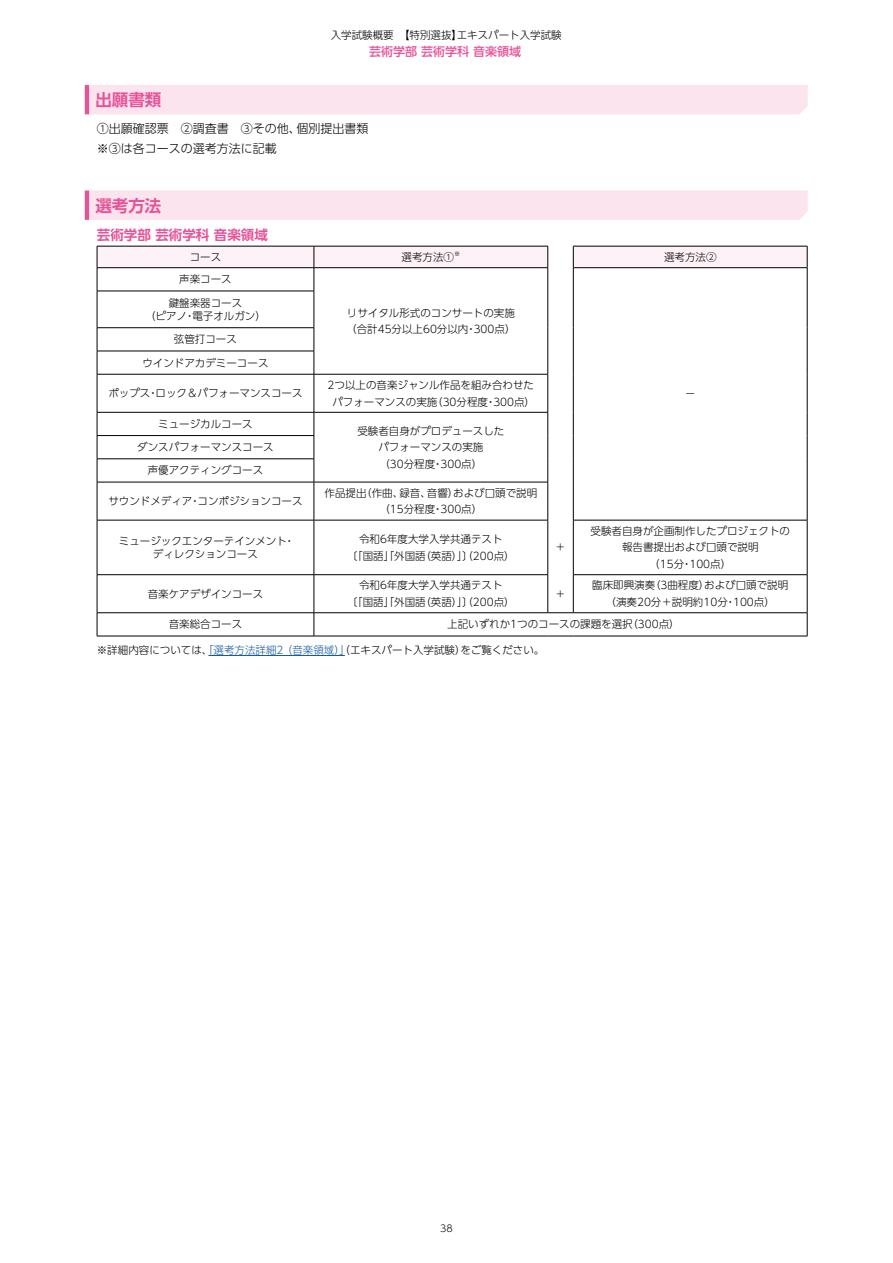
<style>
.page{position:relative;width:893px;height:1263px;background:#fff}
.page>*{position:absolute;margin:0;border:0;box-sizing:border-box;transform-origin:0 0}
.t1{font:700 16.5px "UD Shin Go Pro De";color:#e85298}
.t2{font:700 13.5px "UD Shin Go Pro De";color:#e85298}
.t3{font:300 12px/20.2px "UD Shin Go Pro";color:#000}
.t4{font:500 12px "UD Shin Go Pro";color:#e85298}
.t5{font:300 10.5px/16.5px "UD Shin Go Pro";color:#000;text-align:center}
.t6{font:300 9.6px "UD Shin Go Pro";color:#000}
.t7{font:300 9px "UD Shin Go Pro";color:#000}
.t8{font:300 6.15px "UD Shin Go Pro";color:#000}
.s1{color:#15599f}
</style>
<div class="page">
<div style="left:89px;top:86px;width:719px;height:28px;background:#fbe4ee"></div>
<hr style="left:85px;top:85px;width:723px;height:1px;background:#fbe4ee">
<hr style="left:85px;top:85px;width:4px;height:29px;background:#e85298">
<div style="left:89px;top:192px;width:719px;height:28px;background:#fbe4ee"></div>
<hr style="left:85px;top:191px;width:723px;height:1px;background:#fbe4ee">
<hr style="left:85px;top:191px;width:4px;height:29px;background:#e85298">
<hr style="left:208px;top:655px;width:137px;height:1px;background:#15599f">
<svg style="left:98px;top:291px;width:709px;height:345px"></svg>
<hr style="left:97px;top:291px;width:217px;height:1px;background:#000">
<hr style="left:97px;top:327px;width:217px;height:1px;background:#000">
<hr style="left:97px;top:351px;width:217px;height:1px;background:#000">
<hr style="left:97px;top:291px;width:1px;height:36px;background:#000">
<svg style="left:97px;top:328px;width:1px;height:46px"></svg>
<hr style="left:97px;top:374px;width:217px;height:1px;background:#000">
<hr style="left:97px;top:374px;width:1px;height:38px;background:#000">
<hr style="left:97px;top:412px;width:217px;height:1px;background:#000">
<hr style="left:97px;top:435px;width:217px;height:1px;background:#000">
<hr style="left:97px;top:459px;width:217px;height:1px;background:#000">
<svg style="left:97px;top:412px;width:1px;height:70px"></svg>
<hr style="left:97px;top:482px;width:217px;height:1px;background:#000">
<hr style="left:97px;top:482px;width:1px;height:38px;background:#000">
<hr style="left:97px;top:520px;width:217px;height:1px;background:#000">
<hr style="left:97px;top:520px;width:1px;height:54px;background:#000">
<hr style="left:97px;top:574px;width:217px;height:1px;background:#000">
<hr style="left:97px;top:575px;width:1px;height:37px;background:#000">
<hr style="left:97px;top:612px;width:217px;height:1px;background:#000">
<svg style="left:97px;top:613px;width:1px;height:23px"></svg>
<hr style="left:97px;top:636px;width:217px;height:1px;background:#000">
<hr style="left:314px;top:291px;width:1px;height:36px;background:#000">
<svg style="left:314px;top:328px;width:1px;height:46px"></svg>
<hr style="left:314px;top:374px;width:234px;height:1px;background:#000">
<hr style="left:314px;top:374px;width:1px;height:38px;background:#000">
<hr style="left:314px;top:412px;width:234px;height:1px;background:#000">
<svg style="left:314px;top:412px;width:1px;height:70px"></svg>
<hr style="left:314px;top:482px;width:234px;height:1px;background:#000">
<hr style="left:314px;top:482px;width:1px;height:38px;background:#000">
<hr style="left:314px;top:520px;width:234px;height:1px;background:#000">
<hr style="left:314px;top:520px;width:1px;height:54px;background:#000">
<hr style="left:807px;top:520px;width:1px;height:54px;background:#000">
<hr style="left:314px;top:574px;width:234px;height:1px;background:#000">
<hr style="left:314px;top:575px;width:1px;height:37px;background:#000">
<hr style="left:573px;top:574px;width:234px;height:1px;background:#000">
<hr style="left:807px;top:575px;width:1px;height:37px;background:#000">
<hr style="left:548px;top:291px;width:1px;height:37px;background:#000">
<svg style="left:548px;top:328px;width:1px;height:46px"></svg>
<hr style="left:548px;top:374px;width:1px;height:38px;background:#000">
<svg style="left:548px;top:412px;width:1px;height:70px"></svg>
<hr style="left:548px;top:482px;width:1px;height:38px;background:#000">
<hr style="left:548px;top:520px;width:1px;height:54px;background:#000">
<hr style="left:573px;top:520px;width:1px;height:54px;background:#000">
<hr style="left:548px;top:575px;width:1px;height:37px;background:#000">
<hr style="left:573px;top:575px;width:1px;height:37px;background:#000">
<svg style="left:97px;top:246px;width:711px;height:45px"></svg>
<hr style="left:573px;top:291px;width:1px;height:37px;background:#000">
<hr style="left:807px;top:291px;width:1px;height:37px;background:#000">
<svg style="left:573px;top:328px;width:1px;height:46px"></svg>
<svg style="left:807px;top:328px;width:1px;height:46px"></svg>
<hr style="left:573px;top:374px;width:1px;height:38px;background:#000">
<hr style="left:807px;top:374px;width:1px;height:38px;background:#000">
<svg style="left:573px;top:412px;width:1px;height:70px"></svg>
<svg style="left:807px;top:412px;width:1px;height:70px"></svg>
<hr style="left:573px;top:482px;width:1px;height:38px;background:#000">
<hr style="left:807px;top:482px;width:1px;height:38px;background:#000">
<hr style="left:573px;top:520px;width:234px;height:1px;background:#000">
<hr style="left:314px;top:612px;width:234px;height:1px;background:#000">
<svg style="left:314px;top:613px;width:1px;height:23px"></svg>
<svg style="left:548px;top:612px;width:25px;height:1px"></svg>
<hr style="left:573px;top:612px;width:234px;height:1px;background:#000">
<svg style="left:807px;top:613px;width:1px;height:23px"></svg>
<hr style="left:314px;top:636px;width:234px;height:1px;background:#000">
<svg style="left:548px;top:636px;width:25px;height:1px"></svg>
<hr style="left:573px;top:636px;width:234px;height:1px;background:#000">
<p class="t5" style="left:331px;top:26px;width:232px">入学試験概要【特別選抜】エキスパート入学試験</p>
<p class="t4" style="left:369px;top:42px;width:153px">芸術学部 芸術学科 音楽領域</p>
<h1 class="t1" style="left:95px;top:86px;width:67px">出願書類</h1>
<p class="t3" style="left:97px;top:118px;width:273px">①出願確認票　②調査書　③その他、個別提出書類※③は各コースの選考方法に記載</p>
<h1 class="t1" style="left:95px;top:192px;width:67px">選考方法</h1>
<p class="t2" style="left:97px;top:224px;width:172px">芸術学部 芸術学科 音楽領域</p>
<p class="t5" style="left:190px;top:248px;width:33px">コース</p>
<p class="t5" style="left:402px;top:248px;width:54px">選考方法①</p>
<p class="t8" style="left:454px;top:248px;width:8px">※</p>
<p class="t5" style="left:664px;top:248px;width:54px">選考方法②</p>
<p class="t5" style="left:179px;top:271px;width:54px">声楽コース</p>
<p class="t5" style="left:346px;top:304px;width:171px;text-align:left">リサイタル形式のコンサートの実施（合計45分以上60分以内・300点）</p>
<p class="t5" style="left:145px;top:295px;width:122px;line-height:13.5px">鍵盤楽器コース<br>（ピアノ・電子オルガン）</p>
<p class="t5" style="left:174px;top:331px;width:64px">弦管打コース</p>
<p class="t5" style="left:142px;top:354px;width:127px">ウインドアカデミーコース</p>
<p class="t5" style="left:108px;top:385px;width:196px">ポップス・ロック＆パフォーマンスコース</p>
<p class="t5" style="left:328px;top:376px;width:209px">2つ以上の音楽ジャンル作品を組み合わせたパフォーマンスの実施（30分程度・300点）</p>
<p class="t5" style="left:158px;top:415px;width:96px">ミュージカルコース</p>
<p class="t5" style="left:357px;top:422px;width:148px">受験者自身がプロデュースしたパフォーマンスの実施<br>（30分程度・300点）</p>
<p class="t7" style="left:686px;top:387px;width:10px">ー</p>
<p class="t5" style="left:137px;top:439px;width:138px">ダンスパフォーマンスコース</p>
<p class="t5" style="left:148px;top:462px;width:117px">声優アクティングコース</p>
<p class="t5" style="left:108px;top:492px;width:196px">サウンドメディア・コンポジションコース</p>
<p class="t5" style="left:325px;top:484px;width:214px">作品提出（作曲、録音、音響）および口頭で説明（15分程度・300点）</p>
<p class="t5" style="left:119px;top:533px;width:177px;line-height:13.5px">ミュージックエンターテインメント・ディレクションコース</p>
<p class="t5" style="left:347px;top:530px;width:169px">令和6年度大学入学共通テスト<br>〔「国語「」外国語（英語）」（〕200点）</p>
<p class="t5" style="left:555px;top:539px;width:12px">＋</p>
<p class="t5" style="left:590px;top:522px;width:201px">受験者自身が企画制作したプロジェクトの報告書提出および口頭で説明<br>（15分・100点）</p>
<p class="t5" style="left:148px;top:585px;width:117px">音楽ケアデザインコース</p>
<p class="t5" style="left:347px;top:577px;width:169px">令和6年度大学入学共通テスト<br>〔「国語「」外国語（英語）」（〕200点）</p>
<p class="t5" style="left:555px;top:585px;width:12px">＋</p>
<p class="t5" style="left:592px;top:577px;width:197px">臨床即興演奏（3曲程度）および口頭で説明（演奏20分＋説明約10分・100点）</p>
<p class="t5" style="left:169px;top:616px;width:75px">音楽総合コース</p>
<p class="t5" style="left:447px;top:616px;width:234px">上記いずれか1つのコースの課題を選択（300点）</p>
<p class="t5" style="left:97px;top:641px;width:449px">※詳細内容については、<span class="s1">「選考方法詳細2（音楽領域）」</span>（エキスパート入学試験）をご覧ください。</p>
<p class="t6" style="left:440px;top:1220px;width:14px">38</p>
</div>
